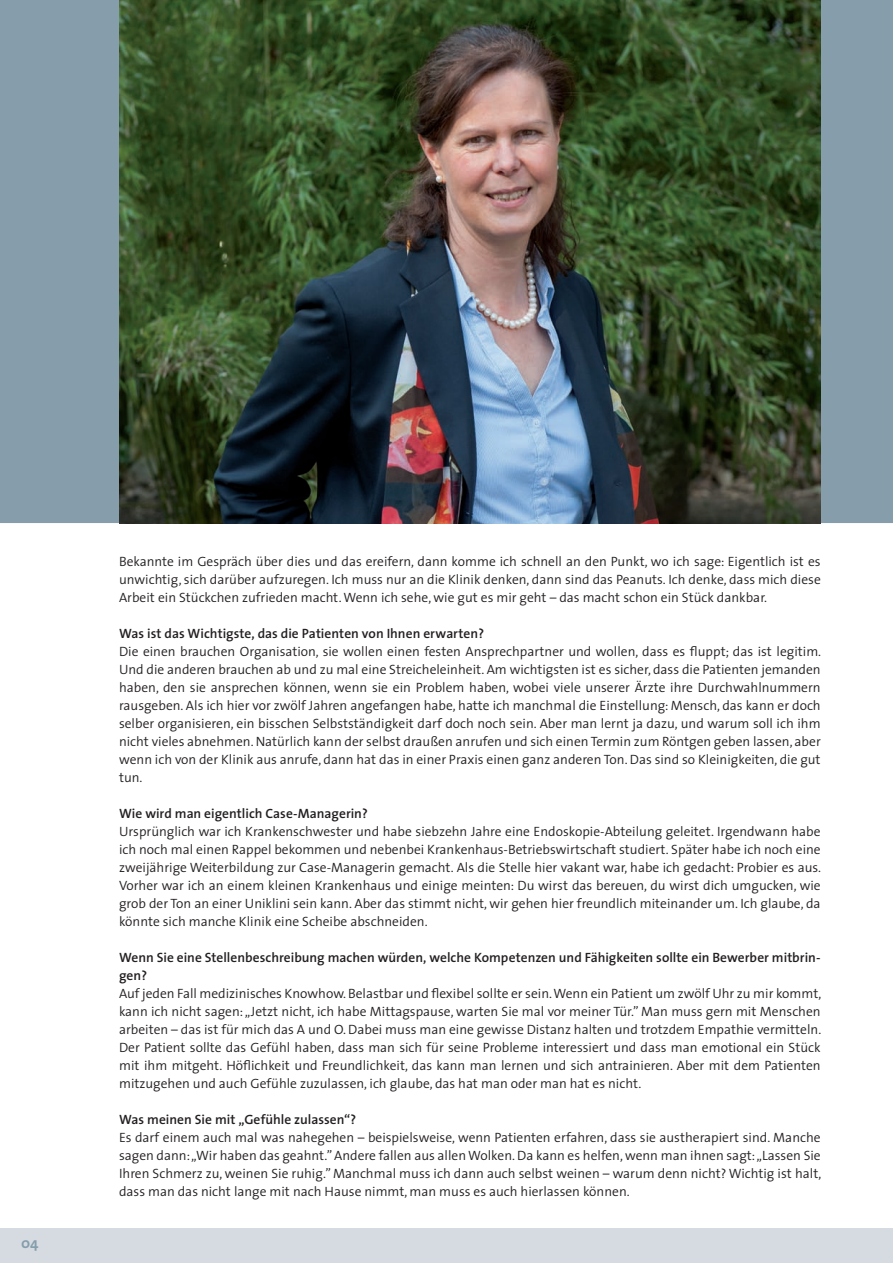
<style>
.page{position:relative;width:893px;height:1263px;background:#fff}
.page>*{position:absolute;margin:0;border:0;box-sizing:border-box;transform-origin:0 0}
.t1{font:700 15px "The Sans";color:#869eac}
.t2{font:300 13.5px/18px "The Sans";color:#231f20;text-align:justify}
.t3{font:600 13.5px/18px "The Sans";color:#231f20}
</style>
<div class="page">
<div style="left:0;top:1229px;width:893px;height:34px;background:#d6dbe1"></div>
<div style="left:0;top:0;width:893px;height:523px;background:#869eac"></div>
<img style="left:119px;top:0;width:702px;height:523px">
<p class="t1" style="left:21px;top:1231px;width:19px">04</p>
<p class="t2" style="left:119px;top:551px;width:703px">Bekannte im Gespräch über dies und das ereifern, dann komme ich schnell an den Punkt, wo ich sage: Eigentlich ist es unwichtig, sich darüber aufzuregen. Ich muss nur an die Klinik denken, dann sind das Peanuts. Ich denke, dass mich diese Arbeit ein Stückchen zufrieden macht. Wenn ich sehe, wie gut es mir geht – das macht schon ein Stück dankbar.</p>
<p class="t3" style="left:119px;top:624px;width:367px">Was ist das Wichtigste, das die Patienten von Ihnen erwarten?</p>
<p class="t2" style="left:119px;top:641px;width:704px">Die einen brauchen Organisation, sie wollen einen festen Ansprechpartner und wollen, dass es fluppt; das ist legitim.<br>Und die anderen brauchen ab und zu mal eine Streicheleinheit. Am wichtigsten ist es sicher, dass die Patienten jemanden haben, den sie ansprechen können, wenn sie ein Problem haben, wobei viele unserer Ärzte ihre Durchwahlnummern rausgeben. Als ich hier vor zwölf Jahren angefangen habe, hatte ich manchmal die Einstellung: Mensch, das kann er doch selber organisieren, ein bisschen Selbstständigkeit darf doch noch sein. Aber man lernt ja dazu, und warum soll ich ihm nicht vieles abnehmen. Natürlich kann der selbst draußen anrufen und sich einen Termin zum Röntgen geben lassen, aber wenn ich von der Klinik aus anrufe, dann hat das in einer Praxis einen ganz anderen Ton. Das sind so Kleinigkeiten, die gut tun.</p>
<p class="t3" style="left:119px;top:803px;width:250px">Wie wird man eigentlich Case-Managerin?</p>
<p class="t2" style="left:119px;top:821px;width:704px">Ursprünglich war ich Krankenschwester und habe siebzehn Jahre eine Endoskopie-Abteilung geleitet. Irgendwann habe ich noch mal einen Rappel bekommen und nebenbei Krankenhaus-Betriebswirtschaft studiert. Später habe ich noch eine zweijährige Weiterbildung zur Case-Managerin gemacht. Als die Stelle hier vakant war, habe ich gedacht: Probier es aus.<br>Vorher war ich an einem kleinen Krankenhaus und einige meinten: Du wirst das bereuen, du wirst dich umgucken, wie grob der Ton an einer Uniklini sein kann. Aber das stimmt nicht, wir gehen hier freundlich miteinander um. Ich glaube, da könnte sich manche Klinik eine Scheibe abschneiden.</p>
<p class="t3" style="left:119px;top:947px;width:703px">Wenn Sie eine Stellenbeschreibung machen würden, welche Kompetenzen und Fähigkeiten sollte ein Bewerber mitbrin&shy;gen?</p>
<p class="t2" style="left:119px;top:983px;width:704px">Auf jeden Fall medizinisches Knowhow. Belastbar und flexibel sollte er sein. Wenn ein Patient um zwölf Uhr zu mir kommt, kann ich nicht sagen: „Jetzt nicht, ich habe Mittagspause, warten Sie mal vor meiner Tür.” Man muss gern mit Menschen arbeiten – das ist für mich das A und O. Dabei muss man eine gewisse Distanz halten und trotzdem Empathie vermitteln.<br>Der Patient sollte das Gefühl haben, dass man sich für seine Probleme interessiert und dass man emotional ein Stück mit ihm mitgeht. Höflichkeit und Freundlichkeit, das kann man lernen und sich antrainieren. Aber mit dem Patienten mitzugehen und auch Gefühle zuzulassen, ich glaube, das hat man oder man hat es nicht.</p>
<p class="t3" style="left:119px;top:1109px;width:239px">Was meinen Sie mit „Gefühle zulassen“?</p>
<p class="t2" style="left:119px;top:1127px;width:704px">Es darf einem auch mal was nahegehen – beispielsweise, wenn Patienten erfahren, dass sie austherapiert sind. Manche sagen dann: „Wir haben das geahnt.” Andere fallen aus allen Wolken. Da kann es helfen, wenn man ihnen sagt: „Lassen Sie Ihren Schmerz zu, weinen Sie ruhig.” Manchmal muss ich dann auch selbst weinen – warum denn nicht? Wichtig ist halt, dass man das nicht lange mit nach Hause nimmt, man muss es auch hierlassen können.</p>
</div>
